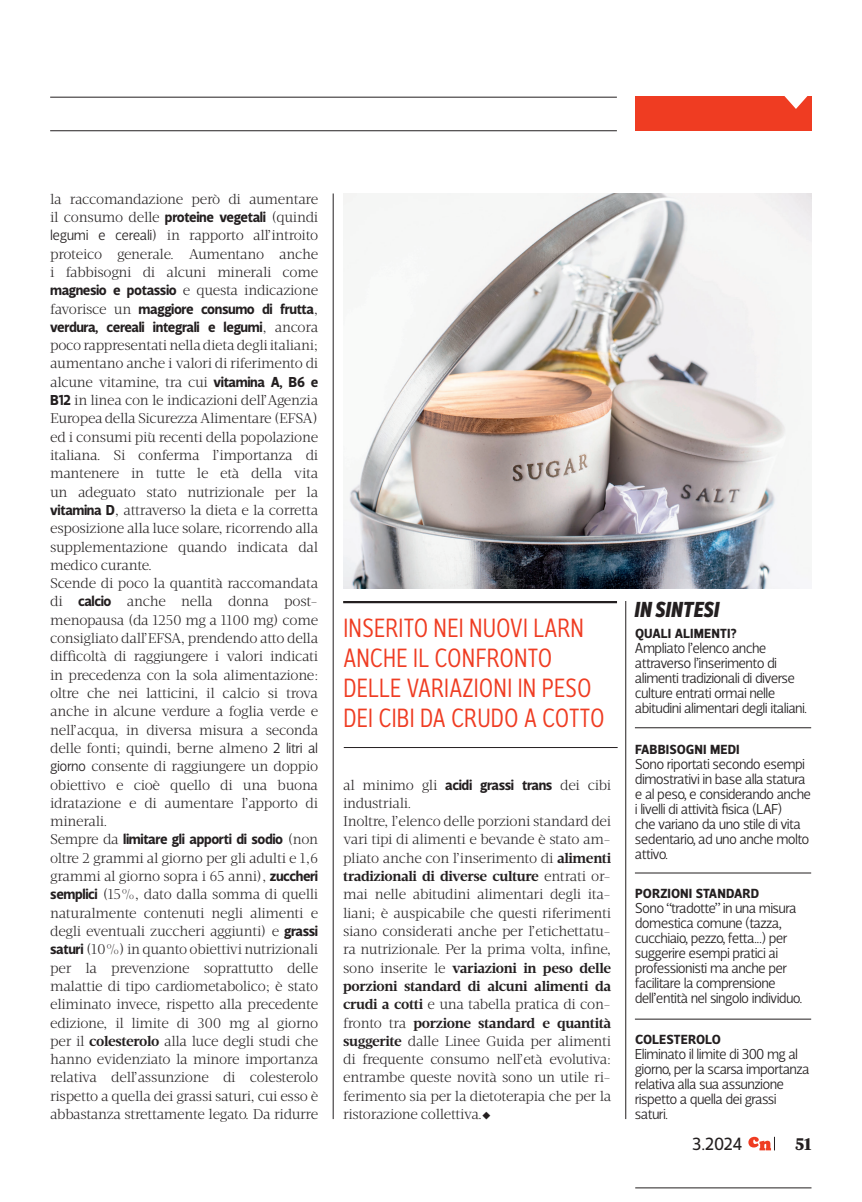
<style>
.page{position:relative;width:862px;height:1202px;background:#fff}
.page>*{position:absolute;margin:0;border:0;box-sizing:border-box;transform-origin:0 0}
.t1{font:300 27px/30px "Velino Sans Condensed";letter-spacing:.005em;color:#ef3c22}
.t2{font:italic 800 21px "Ronnia Cond";color:#231f20}
.t3{font:18px "Velino Sans";color:#231f20}
.t4{font:800 18px "Acta";color:#231f20}
.t5{font:300 14.7px/15px "Velino Sans";letter-spacing:-.04em;color:#231f20}
.t6{font:700 14.7px/18.3px "Velino Sans";letter-spacing:-.025em;color:#231f20}
.t7{font:300 14.4px/18.3px "Velino Text";letter-spacing:-.02em;color:#231f20;text-align:justify}
.t8{font:700 13.5px "Velino Sans";letter-spacing:.005em;color:#231f20}
.s1{font-family:"Velino Sans";font-weight:700;font-size:14.7px}
.s2{font-family:"Velino Sans";font-size:14.7px}
.s3{font-family:"Velino Text";font-weight:300;font-size:14.4px}
.s4{font-weight:700}
</style>
<div class="page">
<hr style="left:50px;top:97px;width:566px;height:1px;background:#231f20">
<hr style="left:50px;top:130px;width:566px;height:1px;background:#231f20">
<div style="left:634px;top:97px;width:177px;height:34px;background:#ef3c22"></div>
<svg style="left:784px;top:96px;width:23px;height:13px"></svg>
<svg style="left:748px;top:1136px;width:27px;height:14px"></svg>
<hr style="left:333px;top:193px;width:1px;height:926px;background:#231f20">
<hr style="left:625px;top:601px;width:1px;height:518px;background:#231f20">
<img style="left:343px;top:193px;width:468px;height:395px">
<hr style="left:343px;top:601px;width:274px;height:2px;background:#231f20">
<hr style="left:344px;top:747px;width:273px;height:1px;background:#231f20">
<hr style="left:634px;top:727px;width:177px;height:1px;background:#231f20">
<hr style="left:634px;top:872px;width:177px;height:1px;background:#231f20">
<hr style="left:634px;top:1018px;width:177px;height:1px;background:#231f20">
<hr style="left:635px;top:1187px;width:176px;height:1px;background:#231f20">
<p class="t7" style="left:50px;top:190px;width:269px">la raccomandazione però di aumentare il consumo delle <span class="s1">proteine vegetali</span> (quindi <span class="s2">legumi e cereali</span>) in rapporto all’introito proteico generale. Aumentano anche i fabbisogni di alcuni minerali come <span class="s1">magnesio e potassio</span> e questa indicazione</p>
<p class="t6" style="left:50px;top:300px;width:269px"><span class="s3">favorisce un</span> maggiore consumo di frutta<span class="s3">, </span>verdura, cereali integrali e legumi<span class="s3">, ancora</span></p>
<p class="t7" style="left:50px;top:336px;width:269px;text-align:left">poco rappresentati nella dieta degli italiani; aumentano anche i valori di riferimento di alcune vitamine, tra cui <span class="s1">vitamina A, B6 e B12</span> in linea con le indicazioni dell’Agenzia Europea della Sicurezza Alimentare (EFSA) ed i consumi più recenti della popolazione italiana. Si conferma l’importanza di mantenere in tutte le età della vita un adeguato stato nutrizionale per la <span class="s1">vitamina D</span>, attraverso la dieta e la corretta esposizione alla luce solare, ricorrendo alla supplementazione quando indicata dal medico curante.<br>Scende di poco la quantità raccomandata di <span class="s1">calcio</span> anche nella donna post&shy;menopausa (da 1250 mg a 1100 mg) come consigliato dall’EFSA, prendendo atto della difficoltà di raggiungere i valori indicati in precedenza con la sola alimentazione: oltre che nei latticini, il calcio si trova anche in alcune verdure a foglia verde e nell’acqua, in diversa misura a seconda delle fonti; quindi, berne almeno <span class="s2">2 litri al giorno</span> consente di raggiungere un doppio obiettivo e cioè quello di una buona idratazione e di aumentare l’apporto di minerali.</p>
<p class="t6" style="left:50px;top:830px;width:269px"><span class="s3">Sempre da</span> limitare gli apporti di sodio <span class="s3">(non</span></p>
<p class="t7" style="left:50px;top:849px;width:269px">oltre 2 grammi al giorno per gli adulti e 1,6 grammi al giorno sopra i 65 anni), <span class="s1">zuccheri semplici</span> (15%, dato dalla somma di quelli naturalmente contenuti negli alimenti e degli eventuali zuccheri aggiunti) e <span class="s1">grassi saturi</span> (10%) in quanto obiettivi nutrizionali per la prevenzione soprattutto delle malattie di tipo cardiometabolico; è stato eliminato invece, rispetto alla precedente edizione, il limite di 300 mg al giorno per il <span class="s4">colesterolo</span> alla luce degli studi che hanno evidenziato la minore importanza relativa dell’assunzione di colesterolo rispetto a quella dei grassi saturi, cui esso è abbastanza strettamente legato. Da ridurre</p>
<h1 class="t1" style="left:343px;top:613px;width:263px">INSERITO NEI NUOVI LARN<br>ANCHE IL CONFRONTO<br>DELLE VARIAZIONI IN PESO<br>DEI CIBI DA CRUDO A COTTO</h1>
<p class="t7" style="left:343px;top:775px;width:269px;text-align:left">al minimo gli <span class="s1">acidi grassi trans</span> dei cibi industriali.<br>Inoltre, l’elenco delle porzioni standard dei vari tipi di alimenti e bevande è stato am&shy;pliato anche con l’inserimento di <span class="s4">alimenti tradizionali di diverse culture</span> entrati or&shy;mai nelle abitudini alimentari degli ita&shy;liani; è auspicabile che questi riferimenti siano considerati anche per l’etichettatu&shy;ra nutrizionale. Per la prima volta, infine, sono inserite le <span class="s4">variazioni in peso delle porzioni standard di alcuni alimenti da crudi a cotti</span> e una tabella pratica di con&shy;fronto tra <span class="s4">porzione standard e quantità suggerite</span> dalle Linee Guida per alimenti di frequente consumo nell’età evolutiva: entrambe queste novità sono un utile ri&shy;ferimento sia per la dietoterapia che per la ristorazione collettiva.◆</p>
<h2 class="t2" style="left:634px;top:595px;width:86px">IN SINTESI</h2>
<p class="t8" style="left:635px;top:625px;width:103px">QUALI ALIMENTI?</p>
<p class="t5" style="left:634px;top:640px;width:174px">Ampliato l’elenco anche attraverso l’inserimento di alimenti tradizionali di diverse culture entrati ormai nelle abitudini alimentari degli italiani.</p>
<p class="t8" style="left:635px;top:740px;width:106px">FABBISOGNI MEDI</p>
<p class="t5" style="left:634px;top:756px;width:178px">Sono riportati secondo esempi dimostrativi in base alla statura e al peso, e considerando anche i livelli di attività fisica (LAF)<br>che variano da uno stile di vita sedentario, ad uno anche molto attivo.</p>
<p class="t8" style="left:635px;top:885px;width:126px">PORZIONI STANDARD</p>
<p class="t5" style="left:634px;top:901px;width:169px">Sono “tradotte” in una misura domestica comune (tazza, cucchiaio, pezzo, fetta...) per suggerire esempi pratici ai professionisti ma anche per facilitare la comprensione dell’entità nel singolo individuo.</p>
<p class="t8" style="left:635px;top:1031px;width:87px">COLESTEROLO</p>
<p class="t5" style="left:634px;top:1046px;width:176px">Eliminato il limite di 300 mg al giorno, per la scarsa importanza relativa alla sua assunzione rispetto a quella dei grassi saturi.</p>
<p class="t3" style="left:692px;top:1133px;width:52px">3.2024</p>
<p class="t4" style="left:794px;top:1133px;width:18px">51</p>
</div>
